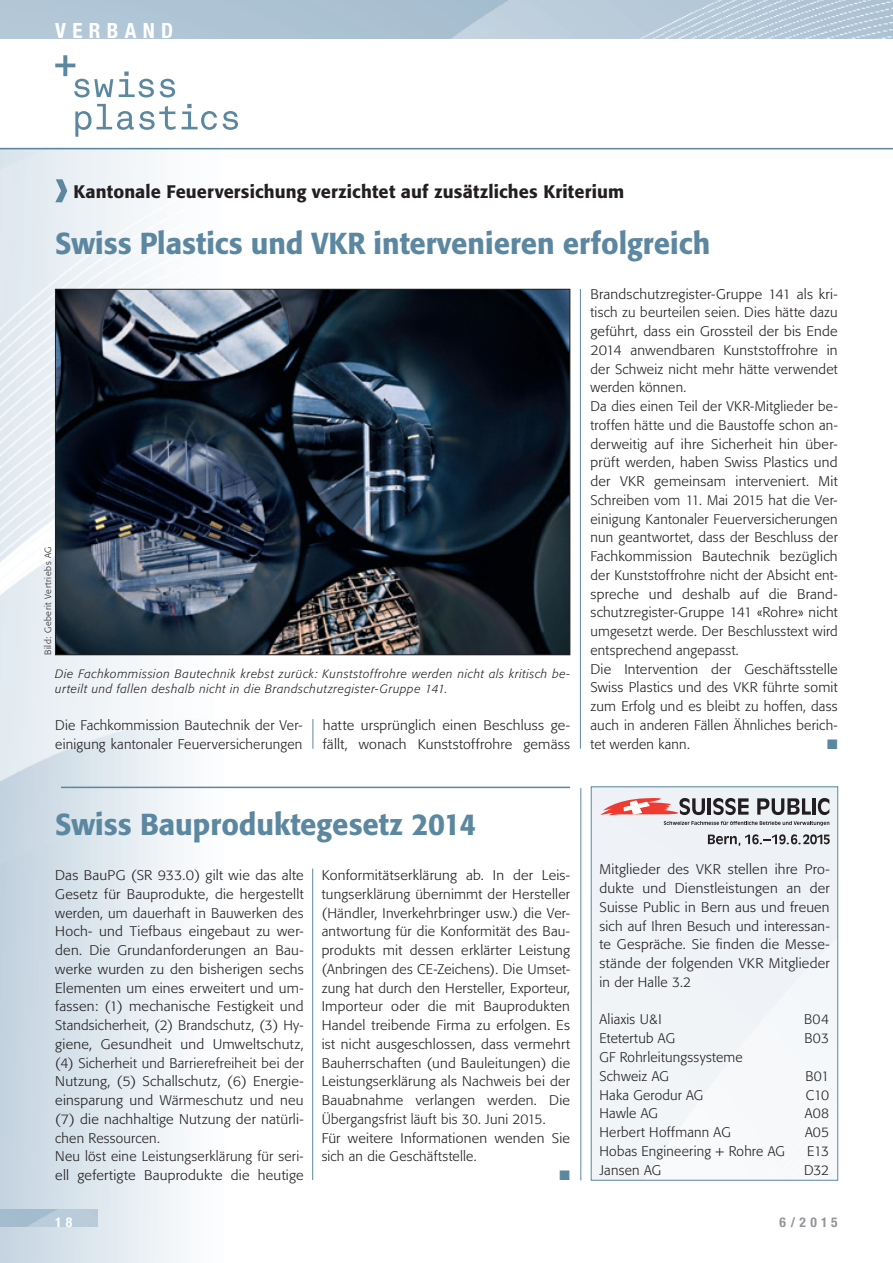
<style>
.page{position:relative;width:893px;height:1263px;background:#fff}
.page>*{position:absolute;margin:0;border:0;box-sizing:border-box;transform-origin:0 0}
.t1{font:500 30px "Formata";color:#5c87a1}
.t2{font:700 condensed 21px "Helvetica Neue";letter-spacing:.3em;color:#fff}
.t3{font:500 18px "Formata";letter-spacing:.005em;color:#231f20}
.t4{font:300 13.8px/18.8px "Formata";letter-spacing:.015em;color:#231f20;scale:1.04 1}
.t5{font:300 13.8px/18.8px "Formata";letter-spacing:.015em;color:#231f20}
.t6{font:13.8px "Zapf Dingbats ITC";color:#5c87a1}
.t7{font:700 condensed 13.5px "Helvetica Neue";color:#939598}
.t8{font:700 condensed 13.5px "Helvetica Neue";color:#fff}
.t9{font:italic 300 12px/15px "Formata";letter-spacing:.05em;color:#231f20}
.t10{font:300 9px "Formata";letter-spacing:.065em;color:#231f20}
</style>
<div class="page">
<img style="left:0;top:149px;width:235px;height:1114px">
<img style="left:0;top:0;width:893px;height:38px">
<hr style="left:0;top:148px;width:893px;height:1px;background:#5c87a1">
<img style="left:0;top:1210px;width:98px;height:17px">
<svg style="left:55px;top:55px;width:58px;height:42px"></svg>
<svg style="left:119px;top:72px;width:35px;height:25px"></svg>
<svg style="left:160px;top:79px;width:15px;height:18px"></svg>
<svg style="left:75px;top:111px;width:16px;height:26px"></svg>
<svg style="left:97px;top:104px;width:79px;height:26px"></svg>
<svg style="left:182px;top:104px;width:35px;height:26px"></svg>
<svg style="left:223px;top:111px;width:15px;height:19px"></svg>
<svg style="left:55px;top:179px;width:12px;height:23px"></svg>
<img style="left:57px;top:291px;width:511px;height:362px">
<hr style="left:61px;top:787px;width:509px;height:1px;background:#5c87a1">
<div style="left:593px;top:789px;width:243px;height:389px;background:#f0f4f7"></div>
<div style="left:591px;top:787px;width:247px;height:393px;border:1px solid #5c87a1"></div>
<svg style="left:708px;top:834px;width:122px;height:12px"></svg>
<hr style="left:708px;top:798px;width:3px;height:17px;background:#231f20">
<svg style="left:713px;top:798px;width:36px;height:17px"></svg>
<svg style="left:757px;top:798px;width:54px;height:17px"></svg>
<hr style="left:812px;top:798px;width:4px;height:17px;background:#231f20">
<svg style="left:818px;top:798px;width:11px;height:17px"></svg>
<svg style="left:600px;top:798px;width:105px;height:17px"></svg>
<svg style="left:664px;top:821px;width:165px;height:5px"></svg>
<hr style="left:312px;top:868px;width:1px;height:312px;background:#5c87a1">
<hr style="left:580px;top:289px;width:1px;height:460px;background:#5c87a1">
<hr style="left:313px;top:719px;width:1px;height:30px;background:#5c87a1">
<hr style="left:581px;top:788px;width:1px;height:392px;background:#5c87a1">
<h2 class="t2" style="left:55px;top:18px;width:119px">VERBAND</h2>
<h3 class="t3" style="left:74px;top:181px;width:552px">Kantonale Feuerversichung verzichtet auf zusätzliches Kriterium</h3>
<h1 class="t1" style="left:55px;top:225px;width:656px">Swiss Plastics und VKR intervenieren erfolgreich</h1>
<p class="t10" style="left:43px;top:655px;width:110px;rotate:-90deg">Bild: Geberit Vertriebs AG</p>
<p class="t9" style="left:55px;top:666px;width:516px">Die Fachkommission Bautechnik krebst zurück: Kunststoffrohre werden nicht als kritisch be&shy;urteilt und fallen deshalb nicht in die Brandschutzregister-Gruppe 141.</p>
<p class="t5" style="left:55px;top:716px;width:249px">Die Fachkommission Bautechnik der Ver&shy;einigung kantonaler Feuerversicherungen</p>
<p class="t4" style="left:323px;top:716px;width:239px">hatte ursprünglich einen Beschluss ge&shy;fällt, wonach Kunststoffrohre gemäss</p>
<p class="t4" style="left:590px;top:285px;width:239px">Brandschutzregister-Gruppe 141 als kri&shy;tisch zu beurteilen seien. Dies hätte dazu geführt, dass ein Grossteil der bis Ende 2014 anwendbaren Kunststoffrohre in der Schweiz nicht mehr hätte verwendet werden können.<br>Da dies einen Teil der VKR-Mitglieder be&shy;troffen hätte und die Baustoffe schon an&shy;derweitig auf ihre Sicherheit hin über&shy;prüft werden, haben Swiss Plastics und der VKR gemeinsam interveniert. Mit Schreiben vom 11. Mai 2015 hat die Ver&shy;einigung Kantonaler Feuerversicherungen nun geantwortet, dass der Beschluss der Fachkommission Bautechnik bezüglich der Kunststoffrohre nicht der Absicht ent&shy;spreche und deshalb auf die Brand&shy;schutzregister-Gruppe 141 «Rohre» nicht umgesetzt werde. Der Beschlusstext wird entsprechend angepasst.<br>Die Intervention der Geschäftsstelle Swiss Plastics und des VKR führte somit zum Erfolg und es bleibt zu hoffen, dass auch in anderen Fällen Ähnliches berich&shy;tet werden kann.</p>
<p class="t6" style="left:827px;top:737px;width:12px">■</p>
<h1 class="t1" style="left:55px;top:806px;width:423px">Swiss Bauproduktegesetz 2014</h1>
<p class="t4" style="left:55px;top:866px;width:240px">Das BauPG (SR 933.0) gilt wie das alte Gesetz für Bauprodukte, die hergestellt werden, um dauerhaft in Bauwerken des Hoch- und Tiefbaus eingebaut zu wer&shy;den. Die Grundanforderungen an Bau&shy;werke wurden zu den bisherigen sechs Elementen um eines erweitert und um&shy;fassen: (1) mechanische Festigkeit und Standsicherheit, (2) Brandschutz, (3) Hy&shy;giene, Gesundheit und Umweltschutz, (4) Sicherheit und Barrierefreiheit bei der Nutzung, (5) Schallschutz, (6) Energie&shy;einsparung und Wärmeschutz und neu (7) die nachhaltige Nutzung der natürli&shy;chen Ressourcen.<br>Neu löst eine Leistungserklärung für seri&shy;ell gefertigte Bauprodukte die heutige</p>
<p class="t4" style="left:322px;top:866px;width:240px">Konformitätserklärung ab. In der Leis&shy;tungserklärung übernimmt der Hersteller (Händler, Inverkehrbringer usw.) die Ver&shy;antwortung für die Konformität des Bau&shy;produkts mit dessen erklärter Leistung (Anbringen des CE-Zeichens). Die Umset&shy;zung hat durch den Hersteller, Exporteur, Importeur oder die mit Bauprodukten Handel treibende Firma zu erfolgen. Es ist nicht ausgeschlossen, dass vermehrt Bauherrschaften (und Bauleitungen) die Leistungserklärung als Nachweis bei der Bauabnahme verlangen werden. Die Übergangsfrist läuft bis 30. Juni 2015.<br>Für weitere Informationen wenden Sie sich an die Geschäftstelle.</p>
<p class="t6" style="left:560px;top:1169px;width:12px">■</p>
<p class="t4" style="left:599px;top:860px;width:223px;text-align:justify">Mitglieder des VKR stellen ihre Pro&shy;dukte und Dienstleistungen an der Suisse Public in Bern aus und freuen sich auf Ihren Besuch und interessan&shy;te Gespräche. Sie finden die Messe&shy;stände der folgenden VKR Mitglieder in der Halle 3.2</p>
<p class="t5" style="left:599px;top:1010px;width:64px">Aliaxis U&amp;I</p>
<p class="t5" style="left:804px;top:1010px;width:26px">B04</p>
<p class="t5" style="left:599px;top:1029px;width:77px">Etetertub AG</p>
<p class="t5" style="left:805px;top:1029px;width:26px">B03</p>
<p class="t5" style="left:599px;top:1048px;width:145px">GF Rohrleitungssysteme<br>Schweiz AG</p>
<p class="t5" style="left:805px;top:1067px;width:25px">B01</p>
<p class="t5" style="left:599px;top:1085px;width:105px">Haka Gerodur AG</p>
<p class="t5" style="left:806px;top:1085px;width:25px">C10</p>
<p class="t5" style="left:599px;top:1104px;width:60px">Hawle AG</p>
<p class="t5" style="left:805px;top:1104px;width:26px">A08</p>
<p class="t5" style="left:599px;top:1123px;width:133px">Herbert Hoffmann AG</p>
<p class="t5" style="left:805px;top:1123px;width:25px">A05</p>
<p class="t5" style="left:599px;top:1142px;width:187px">Hobas Engineering + Rohre AG</p>
<p class="t5" style="left:807px;top:1142px;width:23px">E13</p>
<p class="t5" style="left:599px;top:1160px;width:63px">Jansen AG</p>
<p class="t5" style="left:804px;top:1160px;width:26px">D32</p>
<p class="t8" style="left:55px;top:1214px;width:19px">1 8</p>
<p class="t7" style="left:780px;top:1214px;width:60px">6/2015</p>
</div>
